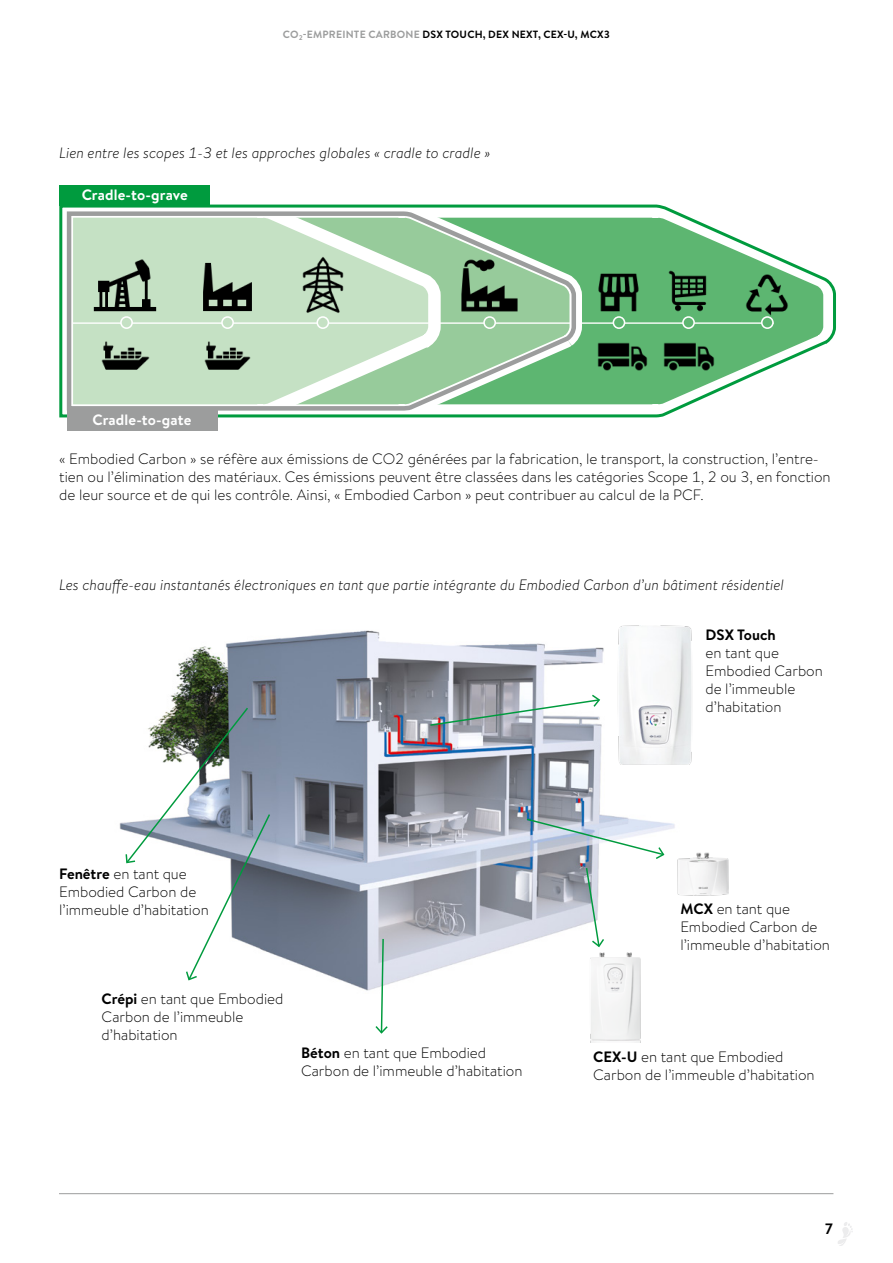
<style>
.page{position:relative;width:893px;height:1263px;background:#fff}
.page>*{position:absolute;margin:0;border:0;box-sizing:border-box;transform-origin:0 0}
.t1{font:300 15px/18px "Brandon Text";color:#000}
.t2{font:italic 300 15px "Brandon Text";color:#000}
.t3{font:700 15px "Brandon Text";letter-spacing:.01em;color:#fff}
.t4{font:700 15px "Brandon Text";color:#000}
.t5{font:700 10.5px "Brandon Text";letter-spacing:.02em;color:#000}
.s1{color:#9c9d9d}
.s2{font-weight:700}
</style>
<div class="page">
<div style="left:60px;top:185px;width:150px;height:20px;background:#009b3e"></div>
<svg style="left:59px;top:203px;width:777px;height:216px"></svg>
<div style="left:67px;top:410px;width:150px;height:20px;background:#9c9d9d"></div>
<svg style="left:838px;top:1222px;width:15px;height:24px"></svg>
<hr style="left:59px;top:1193px;width:774px;height:1px;background:#9c9d9d">
<img style="left:119px;top:630px;width:556px;height:361px">
<img style="left:614px;top:625px;width:78px;height:140px">
<img style="left:585px;top:946px;width:58px;height:96px">
<img style="left:677px;top:852px;width:52px;height:44px">
<svg style="left:429px;top:693px;width:172px;height:34px"></svg>
<svg style="left:525px;top:817px;width:140px;height:43px"></svg>
<svg style="left:585px;top:866px;width:20px;height:82px"></svg>
<svg style="left:374px;top:937px;width:15px;height:97px"></svg>
<svg style="left:125px;top:706px;width:146px;height:275px"></svg>
<p class="t5" style="left:283px;top:27px;width:329px"><span class="s1">CO</span><sub>2</sub><span class="s1">-EMPREINTE CARBONE</span> DSX TOUCH, DEX NEXT, CEX-U, MCX3</p>
<p class="t2" style="left:59px;top:143px;width:433px">Lien entre les scopes 1-3 et les approches globales « cradle to cradle »</p>
<p class="t3" style="left:82px;top:185px;width:108px">Cradle-to-grave</p>
<p class="t3" style="left:92px;top:410px;width:101px">Cradle-to-gate</p>
<p class="t1" style="left:59px;top:450px;width:773px">« Embodied Carbon » se réfère aux émissions de CO2 générées par la fabrication, le transport, la construction, l’entre&shy;tien ou l’élimination des matériaux. Ces émissions peuvent être classées dans les catégories Scope 1, 2 ou 3, en fonction de leur source et de qui les contrôle. Ainsi, « Embodied Carbon » peut contribuer au calcul de la PCF.</p>
<p class="t2" style="left:59px;top:575px;width:726px">Les chauffe-eau instantanés électroniques en tant que partie intégrante du Embodied Carbon d’un bâtiment résidentiel</p>
<p class="t4" style="left:705px;top:625px;width:72px">DSX Touch</p>
<p class="t1" style="left:705px;top:644px;width:119px">en tant que<br>Embodied Carbon de l’immeuble d’habitation</p>
<p class="t1" style="left:59px;top:864px;width:151px"><span class="s2">Fenêtre</span> en tant que<br>Embodied Carbon de l’immeuble d’habitation</p>
<p class="t1" style="left:102px;top:990px;width:183px"><span class="s2">Crépi</span> en tant que Embodied<br>Carbon de l’immeuble d’habitation</p>
<p class="t1" style="left:301px;top:1044px;width:223px"><span class="s2">Béton</span> en tant que Embodied<br>Carbon de l’immeuble d’habitation</p>
<p class="t1" style="left:680px;top:899px;width:151px"><span class="s2">MCX</span> en tant que<br>Embodied Carbon de l’immeuble d’habitation</p>
<p class="t1" style="left:593px;top:1047px;width:223px"><span class="s2">CEX-U</span> en tant que Embodied<br>Carbon de l’immeuble d’habitation</p>
<p class="t4" style="left:824px;top:1218px;width:10px">7</p>
</div>
